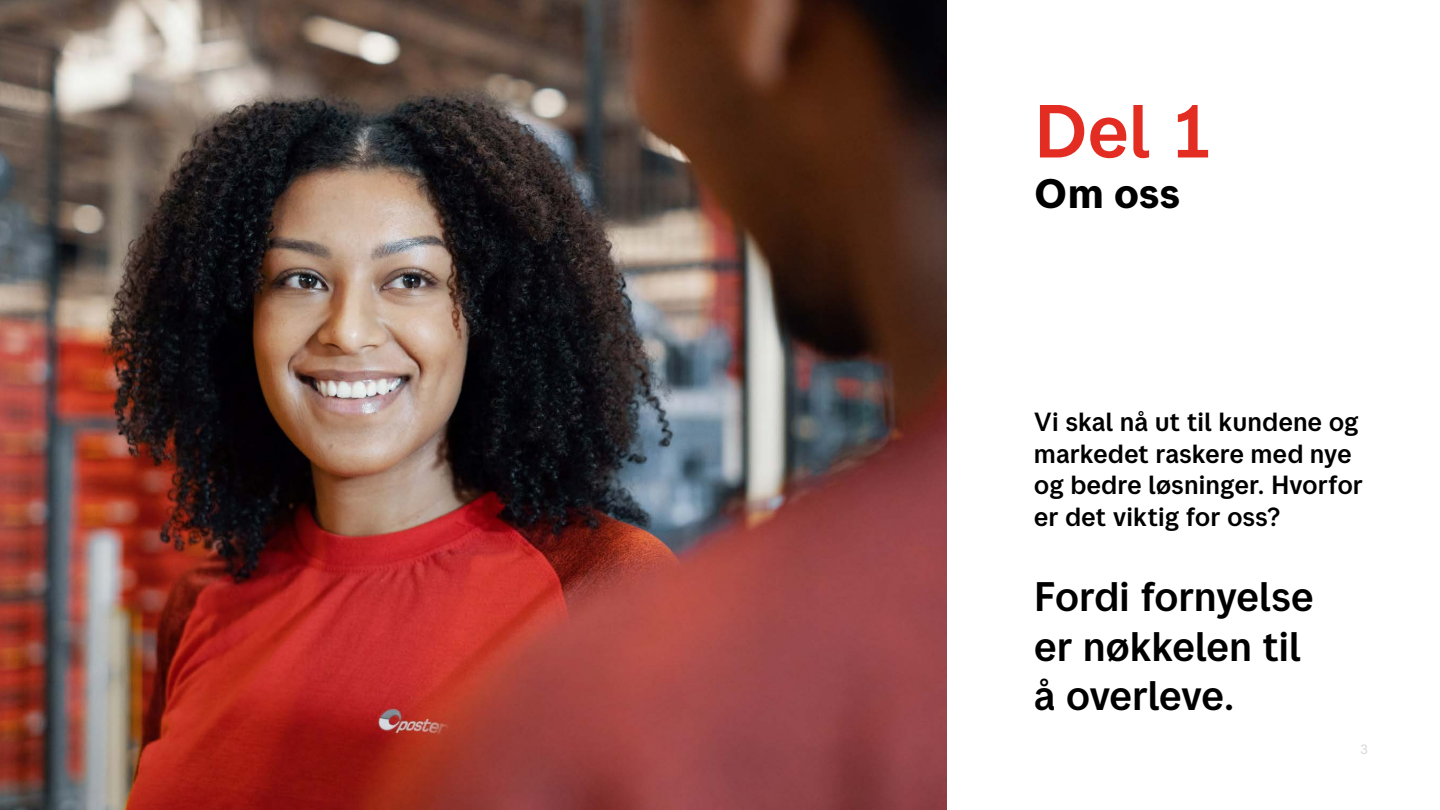
<style>
.page{position:relative;width:1440px;height:810px;background:#fff}
.page>*{position:absolute;margin:0;border:0;box-sizing:border-box;transform-origin:0 0}
.t1{font:500 75px "Posten Sans";color:#e32d22}
.t2{font:500 41.25px/49.5px "Posten Sans";letter-spacing:-.02em;color:#000}
.t3{font:700 41.25px "Posten Sans";color:#000}
.t4{font:500 26.25px/31.5px "Posten Sans";letter-spacing:-.005em;color:#000}
.t5{font:13.5px "Posten Sans";color:#d6d6d6}
</style>
<div class="page">
<img style="left:0;top:0;width:946px;height:810px">
<h1 class="t1" style="left:1034px;top:86px;width:182px">Del 1</h1>
<h2 class="t3" style="left:1034px;top:169px;width:148px">Om oss</h2>
<p class="t4" style="left:1034px;top:406px;width:331px">Vi skal nå ut til kundene og markedet raskere med nye og bedre løsninger. Hvorfor er det viktig for oss?</p>
<h2 class="t2" style="left:1034px;top:572px;width:281px">Fordi fornyelse er nøkkelen til å overleve.</h2>
<p class="t5" style="left:1360px;top:742px;width:10px">3</p>
</div>
